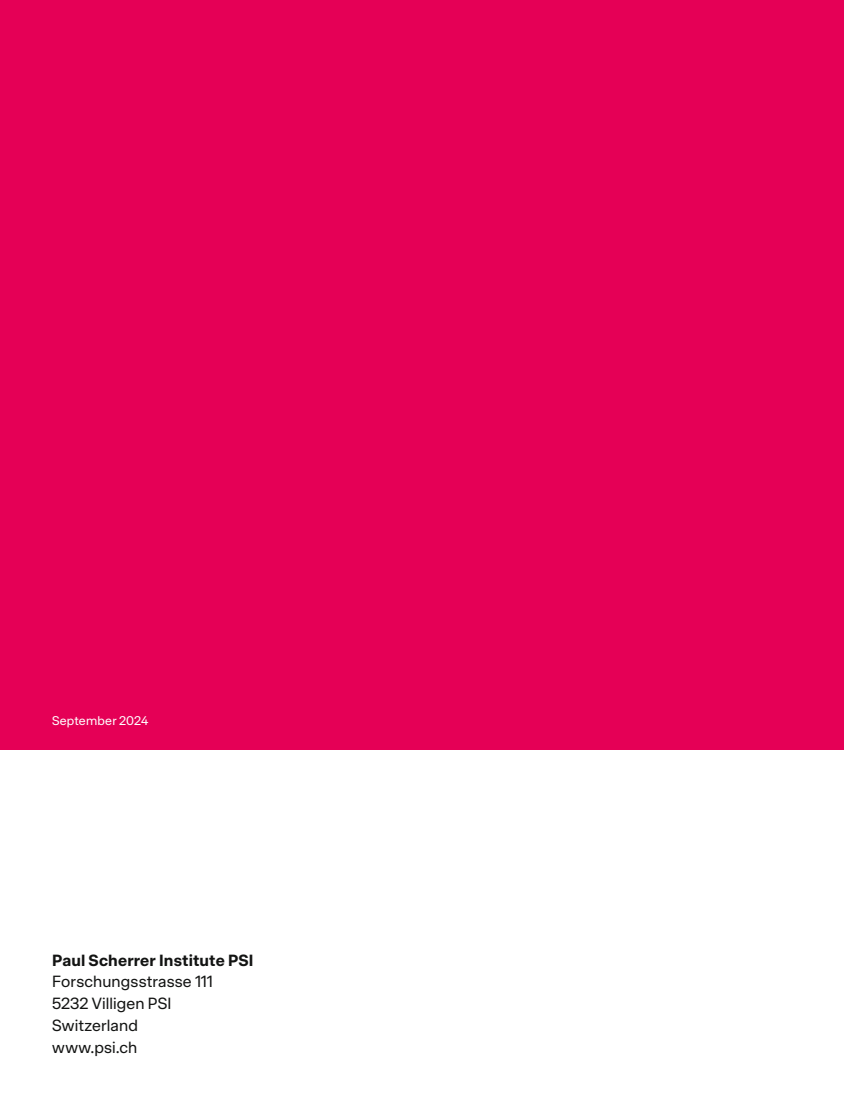
<style>
.page{position:relative;width:844px;height:1117px;background:#fff}
.page>*{position:absolute;margin:0;border:0;box-sizing:border-box;transform-origin:0 0}
.t1{font:15.75px/21.9px "Accelerate";letter-spacing:.01em;color:#131413}
.t2{font:700 15.75px "Accelerate";letter-spacing:.01em;color:#131413}
.t3{font:12.25px "Accelerate";letter-spacing:.02em;color:#fff}
</style>
<div class="page">
<div style="left:0;top:0;width:843px;height:749px;background:#e50056"></div>
<p class="t3" style="left:52px;top:712px;width:98px">September 2024</p>
<p class="t2" style="left:52px;top:949px;width:203px">Paul Scherrer Institute PSI</p>
<p class="t1" style="left:52px;top:970px;width:162px">Forschungsstrasse 111<br>5232 Villigen PSI<br>Switzerland www.psi.ch</p>
</div>
